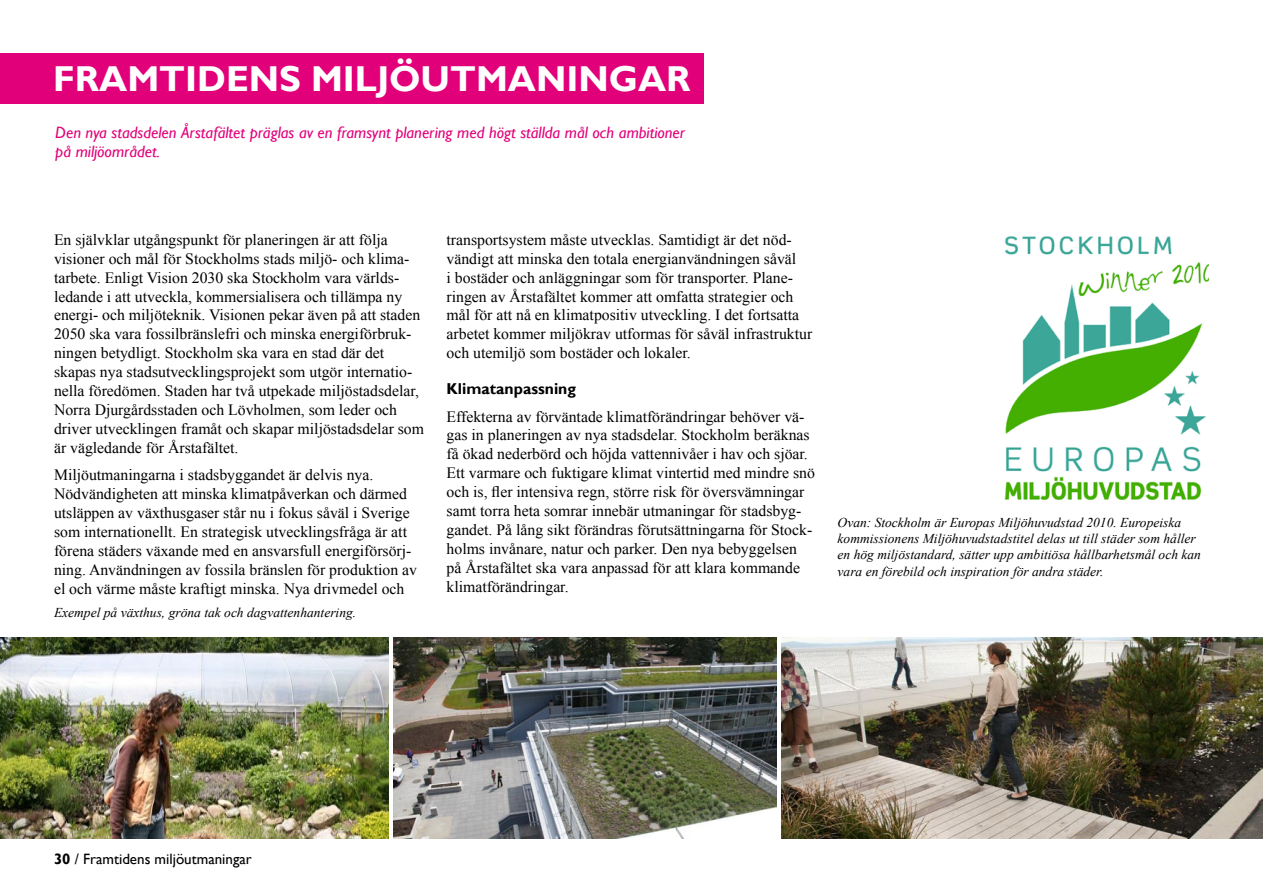
<style>
.page{position:relative;width:1263px;height:893px;background:#fff}
.page>*{position:absolute;margin:0;border:0;box-sizing:border-box;transform-origin:0 0}
.t1{font:700 36px "Gill Sans";color:#fff}
.t2{font:italic 16.5px/19.8px "Gill Sans";color:#e2007a}
.t3{font:15.75px/18.9px "Times New Roman";color:#000}
.t4{font:700 15.75px "Gill Sans";color:#000}
.t5{font:15px "Gill Sans";color:#000}
.t6{font:italic 13.5px/16.2px "Times New Roman";color:#000}
.s1{font-weight:700}
</style>
<div class="page">
<div style="left:0;top:53px;width:703px;height:51px;background:#e2007a"></div>
<img style="left:394px;top:638px;width:382px;height:201px">
<img style="left:781px;top:638px;width:482px;height:201px">
<img style="left:1005px;top:236px;width:204px;height:264px">
<img style="left:0;top:638px;width:388px;height:201px">
<h1 class="t1" style="left:53px;top:58px;width:639px">FRAMTIDENS MILJÖUTMANINGAR</h1>
<p class="t2" style="left:55px;top:122px;width:631px">Den nya stadsdelen Årstafältet präglas av en framsynt planering med högt ställda mål och ambitioner på miljöområdet.</p>
<p class="t3" style="left:54px;top:230px;width:372px">En självklar utgångspunkt för planeringen är att följa visioner och mål för Stockholms stads miljö- och klima&shy;tarbete. Enligt Vision 2030 ska Stockholm vara världs&shy;ledande i att utveckla, kommersialisera och tillämpa ny energi- och miljöteknik. Visionen pekar även på att staden 2050 ska vara fossilbränslefri och minska energiförbruk&shy;ningen betydligt. Stockholm ska vara en stad där det skapas nya stadsutvecklingsprojekt som utgör internatio&shy;nella föredömen. Staden har två utpekade miljöstadsdelar, Norra Djurgårdsstaden och Lövholmen, som leder och driver utvecklingen framåt och skapar miljöstadsdelar som är vägledande för Årstafältet.</p>
<p class="t3" style="left:54px;top:465px;width:365px">Miljöutmaningarna i stadsbyggandet är delvis nya.<br>Nödvändigheten att minska klimatpåverkan och därmed utsläppen av växthusgaser står nu i fokus såväl i Sverige som internationellt. En strategisk utvecklingsfråga är att förena städers växande med en ansvarsfull energiförsörj&shy;ning. Användningen av fossila bränslen för produktion av el och värme måste kraftigt minska. Nya drivmedel och</p>
<p class="t6" style="left:54px;top:604px;width:304px">Exempel på växthus, gröna tak och dagvattenhantering.</p>
<p class="t3" style="left:447px;top:230px;width:367px">transportsystem måste utvecklas. Samtidigt är det nöd&shy;vändigt att minska den totala energianvändningen såväl<br>i bostäder och anläggningar som för transporter. Plane&shy;ringen av Årstafältet kommer att omfatta strategier och mål för att nå en klimatpositiv utveckling. I det fortsatta arbetet kommer miljökrav utformas för såväl infrastruktur och utemiljö som bostäder och lokaler.</p>
<p class="t4" style="left:447px;top:380px;width:131px">Klimatanpassning</p>
<p class="t3" style="left:447px;top:407px;width:370px">Effekterna av förväntade klimatförändringar behöver vä&shy;gas in planeringen av nya stadsdelar. Stockholm beräknas få ökad nederbörd och höjda vattennivåer i hav och sjöar.<br>Ett varmare och fuktigare klimat vintertid med mindre snö och is, fler intensiva regn, större risk för översvämningar samt torra heta somrar innebär utmaningar för stadsbyg&shy;gandet. På lång sikt förändras förutsättningarna för Stock&shy;holms invånare, natur och parker. Den nya bebyggelsen på Årstafältet ska vara anpassad för att klara kommande klimatförändringar.</p>
<p class="t6" style="left:837px;top:514px;width:365px">Ovan: Stockholm är Europas Miljöhuvudstad 2010. Europeiska kommissionens Miljöhuvudstadstitel delas ut till städer som håller en hög miljöstandard, sätter upp ambitiösa hållbarhetsmål och kan vara en förebild och inspiration för andra städer.</p>
<p class="t5" style="left:54px;top:850px;width:199px"><span class="s1">30</span> / Framtidens miljöutmaningar</p>
</div>
